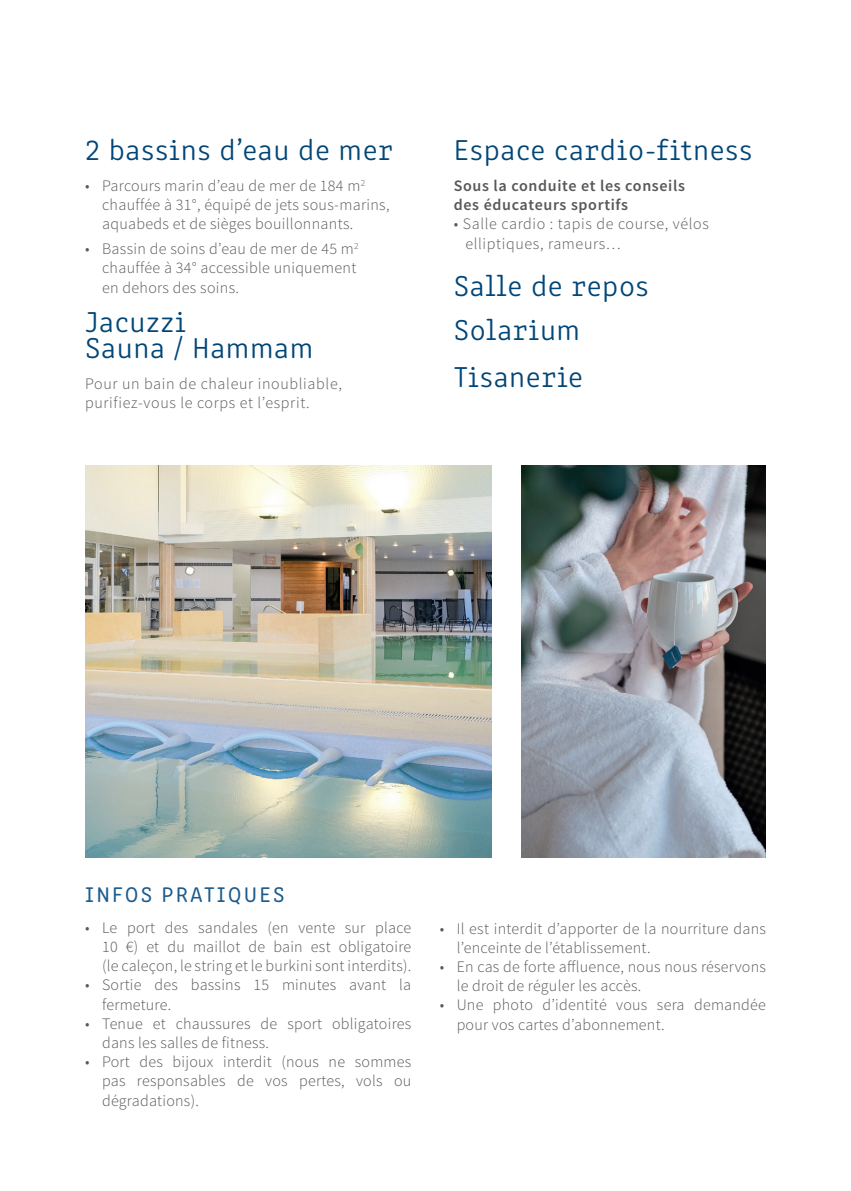
<style>
.page{position:relative;width:851px;height:1191px;background:#fff}
.page>*{position:absolute;margin:0;border:0;box-sizing:border-box;transform-origin:0 0}
.t1{font:300 30px/26.4px "Clone Rounded";letter-spacing:.02em;color:#004678}
.t2{font:22px "Clone Rounded";letter-spacing:.1em;color:#1c5c8d}
.t3{font:300 16px/19.2px "Source Sans Pro";letter-spacing:.015em;color:#57585a}
.t4{font:300 16px/19.2px "Source Sans Pro";letter-spacing:.04em;color:#57585a}
.t5{font:600 16px/19.2px "Source Sans Pro";letter-spacing:.04em;color:#57585a}
</style>
<div class="page">
<img style="left:85px;top:465px;width:406px;height:392px">
<img style="left:521px;top:465px;width:244px;height:392px">
<h1 class="t1" style="left:85px;top:135px;width:309px">2 bassins d’eau de mer</h1>
<p class="t3" style="left:102px;top:176px;width:289px;text-indent:-17px">• Parcours marin d’eau de mer de 184 m<sup>2 </sup>chauffée à 31°, équipé de jets sous-marins, aquabeds et de sièges bouillonnants.</p>
<p class="t3" style="left:102px;top:239px;width:258px;text-indent:-17px">• Bassin de soins d’eau de mer de 45 m<sup>2 </sup>chauffée à 34° accessible uniquement en dehors des soins.</p>
<h1 class="t1" style="left:85px;top:306px;width:230px">Jacuzzi<br>Sauna / Hammam</h1>
<p class="t4" style="left:85px;top:374px;width:258px">Pour un bain de chaleur inoubliable, purifiez-vous le corps et l’esprit.</p>
<h1 class="t1" style="left:454px;top:135px;width:300px">Espace cardio-fitness</h1>
<p class="t5" style="left:454px;top:176px;width:232px">Sous la conduite et les conseils des éducateurs sportifs</p>
<p class="t4" style="left:465px;top:214px;width:245px;text-indent:-11px">• Salle cardio : tapis de course, vélos elliptiques, rameurs…</p>
<h1 class="t1" style="left:454px;top:262px;width:196px;line-height:44px">Salle de repos<br>Solarium</h1>
<h1 class="t1" style="left:454px;top:362px;width:131px">Tisanerie</h1>
<h2 class="t2" style="left:85px;top:878px;width:201px">INFOS PRATIQUES</h2>
<p class="t3" style="left:102px;top:918px;width:311px;text-align:justify;text-indent:-17px">• Le port des sandales (en vente sur place 10 €) et du maillot de bain est obligatoire (le caleçon, le string et le burkini sont interdits).</p>
<p class="t3" style="left:102px;top:975px;width:310px;text-indent:-17px">• Sortie des bassins 15 minutes avant la fermeture.</p>
<p class="t3" style="left:102px;top:1014px;width:310px;text-indent:-17px">• Tenue et chaussures de sport obligatoires dans les salles de fitness.</p>
<p class="t3" style="left:102px;top:1052px;width:310px;text-align:justify;text-indent:-17px">• Port des bijoux interdit (nous ne sommes pas responsables de vos pertes, vols ou dégradations).</p>
<p class="t3" style="left:456px;top:918px;width:311px;text-indent:-17px">• Il est interdit d’apporter de la nourriture dans l’enceinte de l’établissement.</p>
<p class="t3" style="left:456px;top:957px;width:311px;text-indent:-17px">• En cas de forte affluence, nous nous réservons le droit de réguler les accès.</p>
<p class="t3" style="left:456px;top:995px;width:310px;text-indent:-17px">• Une photo d’identité vous sera demandée pour vos cartes d’abonnement.</p>
</div>
